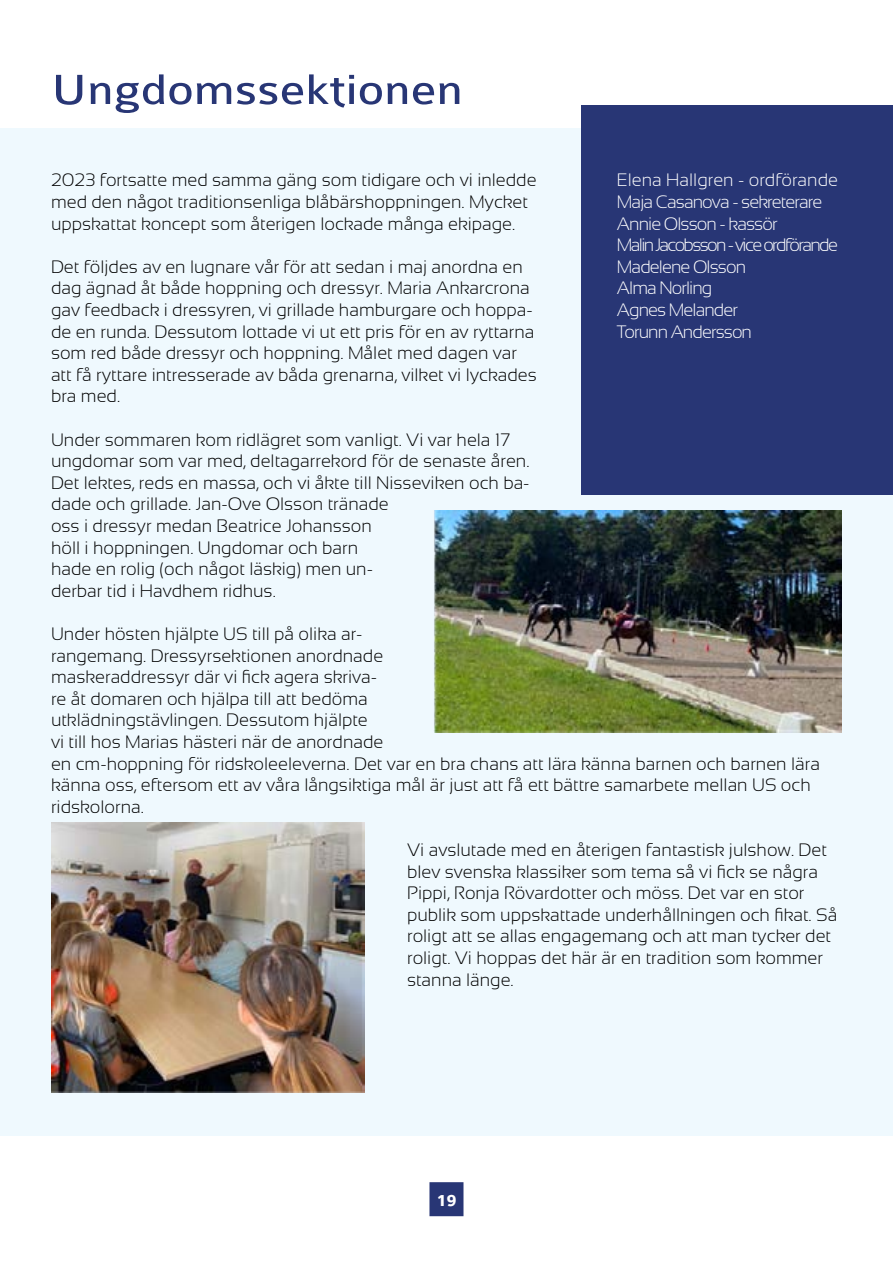
<style>
.page{position:relative;width:893px;height:1263px;background:#fff}
.page>*{position:absolute;margin:0;border:0;box-sizing:border-box;transform-origin:0 0}
.t1{font:45px "Colaborate";color:#283675;scale:1.15 1}
.t2{font:300 18px/21.6px "Sansation";color:#000}
.t3{font:300 18px/21.6px "Sansation";letter-spacing:-.05em;color:#fff}
.t4{font:700 18px "Colaborate";color:#fff}
</style>
<div class="page">
<div style="left:0;top:128px;width:893px;height:1007px;background:#eff9fe"></div>
<div style="left:430px;top:1183px;width:33px;height:32px;background:#283675"></div>
<div style="left:429px;top:1182px;width:34px;height:34px;border:2px solid #283675"></div>
<div style="left:582px;top:105px;width:311px;height:390px;background:#283675"></div>
<img style="left:434px;top:510px;width:408px;height:223px">
<img style="left:51px;top:823px;width:314px;height:270px">
<h1 class="t1" style="left:51px;top:66px;width:360px">Ungdomssektionen</h1>
<p class="t2" style="left:51px;top:169px;width:487px">2023 fortsatte med samma gäng som tidigare och vi inledde med den något traditionsenliga blåbärshoppningen. Mycket uppskattat koncept som återigen lockade många ekipage.</p>
<p class="t2" style="left:51px;top:256px;width:487px">Det följdes av en lugnare vår för att sedan i maj anordna en dag ägnad åt både hoppning och dressyr. Maria Ankarcrona gav feedback i dressyren, vi grillade hamburgare och hoppa&shy;de en runda. Dessutom lottade vi ut ett pris för en av ryttarna som red både dressyr och hoppning. Målet med dagen var att få ryttare intresserade av båda grenarna, vilket vi lyckades bra med.</p>
<p class="t2" style="left:51px;top:429px;width:480px">Under sommaren kom ridlägret som vanligt. Vi var hela 17 ungdomar som var med, deltagarrekord för de senaste åren.<br>Det lektes, reds en massa, och vi åkte till Nisseviken och ba&shy;dade och grillade. Jan-Ove Olsson tränade<br>oss i dressyr medan Beatrice Johansson<br>höll i hoppningen. Ungdomar och barn<br>hade en rolig (och något läskig) men un-<br>derbar tid i Havdhem ridhus.</p>
<p class="t2" style="left:51px;top:623px;width:770px">Under hösten hjälpte US till på olika ar-<br>rangemang. Dressyrsektionen anordnade<br>maskeraddressyr där vi fick agera skriva-<br>re åt domaren och hjälpa till att bedöma<br>utklädningstävlingen. Dessutom hjälpte<br>vi till hos Marias hästeri när de anordnade<br>en cm-hoppning för ridskoleeleverna. Det var en bra chans att lära känna barnen och barnen lära känna oss, eftersom ett av våra långsiktiga mål är just att få ett bättre samarbete mellan US och ridskolorna.</p>
<p class="t2" style="left:407px;top:839px;width:432px">Vi avslutade med en återigen fantastisk julshow. Det blev svenska klassiker som tema så vi fick se några Pippi, Ronja Rövardotter och möss. Det var en stor publik som uppskattade underhållningen och fikat. Så roligt att se allas engagemang och att man tycker det roligt. Vi hoppas det här är en tradition som kommer stanna länge.</p>
<p class="t3" style="left:617px;top:169px;width:223px">Elena Hallgren - ordförande<br>Maja Casanova - sekreterare<br>Annie Olsson - kassör<br>Malin Jacobsson - vice ordförande<br>Madelene Olsson<br>Alma Norling<br>Agnes Melander<br>Torunn Andersson</p>
<p class="t4" style="left:436px;top:1191px;width:22px">19</p>
</div>
